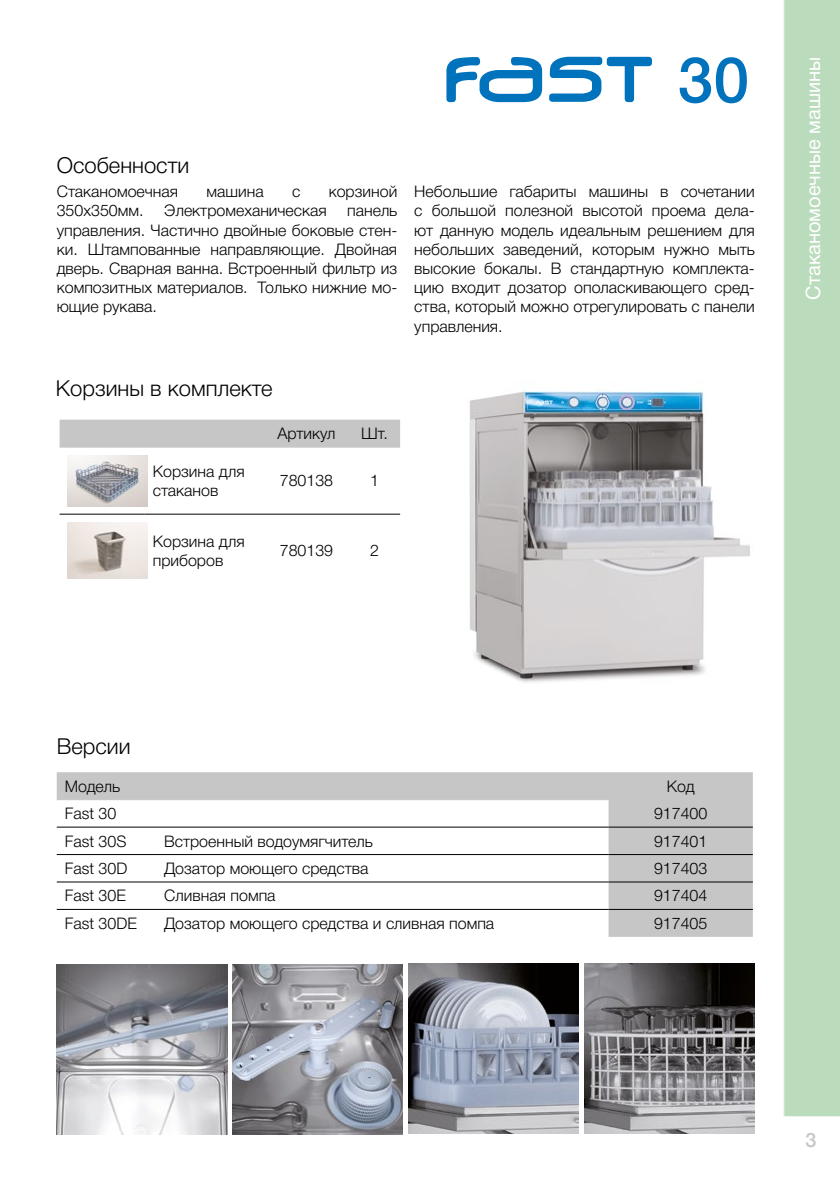
<style>
.page{position:relative;width:840px;height:1191px;background:#fff}
.page>*{position:absolute;margin:0;border:0;box-sizing:border-box;transform-origin:0 0}
.t1{font:500 64px "Helvetica Neue Cyr";color:#0073bc}
.t2{font:300 22px "Helvetica Neue Cyr";color:#000}
.t3{font:20px "Helvetica Neue Cyr";color:#fff}
.t4{font:500 20px "Helvetica Neue Cyr";color:#c6c6c6}
.t5{font:300 16px/19.2px "Helvetica Neue Cyr";color:#000;text-align:justify}
</style>
<div class="page">
<svg style="left:446px;top:57px;width:96px;height:45px"></svg>
<svg style="left:549px;top:57px;width:102px;height:45px"></svg>
<img style="left:469px;top:390px;width:281px;height:293px">
<svg style="left:57px;top:772px;width:695px;height:165px"></svg>
<hr style="left:57px;top:799px;width:99px;height:1px;background:#c6c6c6">
<hr style="left:156px;top:799px;width:452px;height:1px;background:#c6c6c6">
<hr style="left:608px;top:799px;width:144px;height:1px;background:#c6c6c6">
<hr style="left:57px;top:826px;width:99px;height:1px;background:#000">
<hr style="left:156px;top:826px;width:452px;height:1px;background:#000">
<hr style="left:608px;top:826px;width:144px;height:1px;background:#000">
<hr style="left:57px;top:854px;width:99px;height:1px;background:#000">
<hr style="left:156px;top:854px;width:452px;height:1px;background:#000">
<hr style="left:608px;top:854px;width:144px;height:1px;background:#000">
<hr style="left:57px;top:881px;width:99px;height:1px;background:#000">
<hr style="left:156px;top:881px;width:452px;height:1px;background:#000">
<hr style="left:608px;top:881px;width:144px;height:1px;background:#000">
<hr style="left:57px;top:909px;width:99px;height:1px;background:#000">
<hr style="left:156px;top:909px;width:452px;height:1px;background:#000">
<hr style="left:608px;top:909px;width:144px;height:1px;background:#000">
<img style="left:57px;top:964px;width:170px;height:170px">
<img style="left:232px;top:964px;width:171px;height:170px">
<img style="left:408px;top:963px;width:170px;height:170px">
<img style="left:584px;top:963px;width:170px;height:170px">
<div style="left:783px;top:0;width:56px;height:1117px;background:#badcbd"></div>
<div style="left:60px;top:420px;width:340px;height:26px;background:#c6c6c6"></div>
<hr style="left:60px;top:446px;width:85px;height:1px;background:#c6c6c6">
<hr style="left:145px;top:446px;width:119px;height:1px;background:#c6c6c6">
<hr style="left:264px;top:446px;width:85px;height:1px;background:#c6c6c6">
<hr style="left:349px;top:446px;width:51px;height:1px;background:#c6c6c6">
<hr style="left:60px;top:514px;width:85px;height:1px;background:#000">
<hr style="left:145px;top:514px;width:119px;height:1px;background:#000">
<hr style="left:264px;top:514px;width:85px;height:1px;background:#000">
<hr style="left:349px;top:514px;width:51px;height:1px;background:#000">
<img style="left:68px;top:455px;width:79px;height:51px">
<img style="left:68px;top:522px;width:79px;height:57px">
<h1 class="t1" style="left:677px;top:45px;width:73px">30</h1>
<h2 class="t2" style="left:57px;top:153px;width:134px">Особенности</h2>
<p class="t5" style="left:57px;top:182px;width:123px">Стаканомоечная</p>
<p class="t5" style="left:206px;top:182px;width:59px">машина</p>
<p class="t5" style="left:292px;top:182px;width:10px">с</p>
<p class="t5" style="left:328px;top:182px;width:70px">корзиной</p>
<p class="t5" style="left:57px;top:201px;width:88px">350x350мм.</p>
<p class="t5" style="left:164px;top:201px;width:164px">Электромеханическая</p>
<p class="t5" style="left:57px;top:201px;width:342px;text-indent:290px">панель управления. Частично двойные боковые стен&shy;ки. Штампованные направляющие. Двойная дверь. Сварная ванна. Встроенный фильтр из композитных материалов. Только нижние мо&shy;ющие рукава.</p>
<p class="t5" style="left:414px;top:182px;width:342px">Небольшие габариты машины в сочетании с большой полезной высотой проема дела&shy;ют данную модель идеальным решением для небольших заведений, которым нужно мыть высокие бокалы. В стандартную комплекта&shy;цию входит дозатор ополаскивающего сред&shy;ства, который можно отрегулировать с панели управления.</p>
<h2 class="t2" style="left:56px;top:376px;width:218px">Корзины в комплекте</h2>
<p class="t5" style="left:277px;top:424px;width:59px">Артикул</p>
<p class="t5" style="left:361px;top:424px;width:28px">Шт.</p>
<p class="t5" style="left:153px;top:461px;width:93px">Корзина для стаканов</p>
<p class="t5" style="left:279px;top:471px;width:55px">780138</p>
<p class="t5" style="left:370px;top:471px;width:10px">1</p>
<p class="t5" style="left:153px;top:531px;width:93px">Корзина для приборов</p>
<p class="t5" style="left:279px;top:541px;width:55px">780139</p>
<p class="t5" style="left:370px;top:541px;width:10px">2</p>
<p class="t3" style="left:801px;top:299px;width:244px;rotate:-90deg">Стаканомоечные машины</p>
<h2 class="t2" style="left:57px;top:734px;width:75px">Версии</h2>
<p class="t5" style="left:65px;top:776px;width:57px">Модель</p>
<p class="t5" style="left:666px;top:776px;width:29px">Код</p>
<p class="t5" style="left:65px;top:804px;width:53px">Fast 30</p>
<p class="t5" style="left:653px;top:804px;width:55px">917400</p>
<p class="t5" style="left:65px;top:831px;width:63px">Fast 30S</p>
<p class="t5" style="left:164px;top:831px;width:210px">Встроенный водоумягчитель</p>
<p class="t5" style="left:653px;top:831px;width:55px">917401</p>
<p class="t5" style="left:65px;top:859px;width:64px">Fast 30D</p>
<p class="t5" style="left:164px;top:859px;width:206px">Дозатор моющего средства</p>
<p class="t5" style="left:653px;top:859px;width:55px">917403</p>
<p class="t5" style="left:65px;top:886px;width:63px">Fast 30E</p>
<p class="t5" style="left:164px;top:886px;width:113px">Сливная помпа</p>
<p class="t5" style="left:653px;top:886px;width:55px">917404</p>
<p class="t5" style="left:65px;top:913px;width:74px">Fast 30DE</p>
<p class="t5" style="left:164px;top:913px;width:331px">Дозатор моющего средства и сливная помпа</p>
<p class="t5" style="left:653px;top:913px;width:55px">917405</p>
<p class="t4" style="left:805px;top:1129px;width:13px">3</p>
</div>
